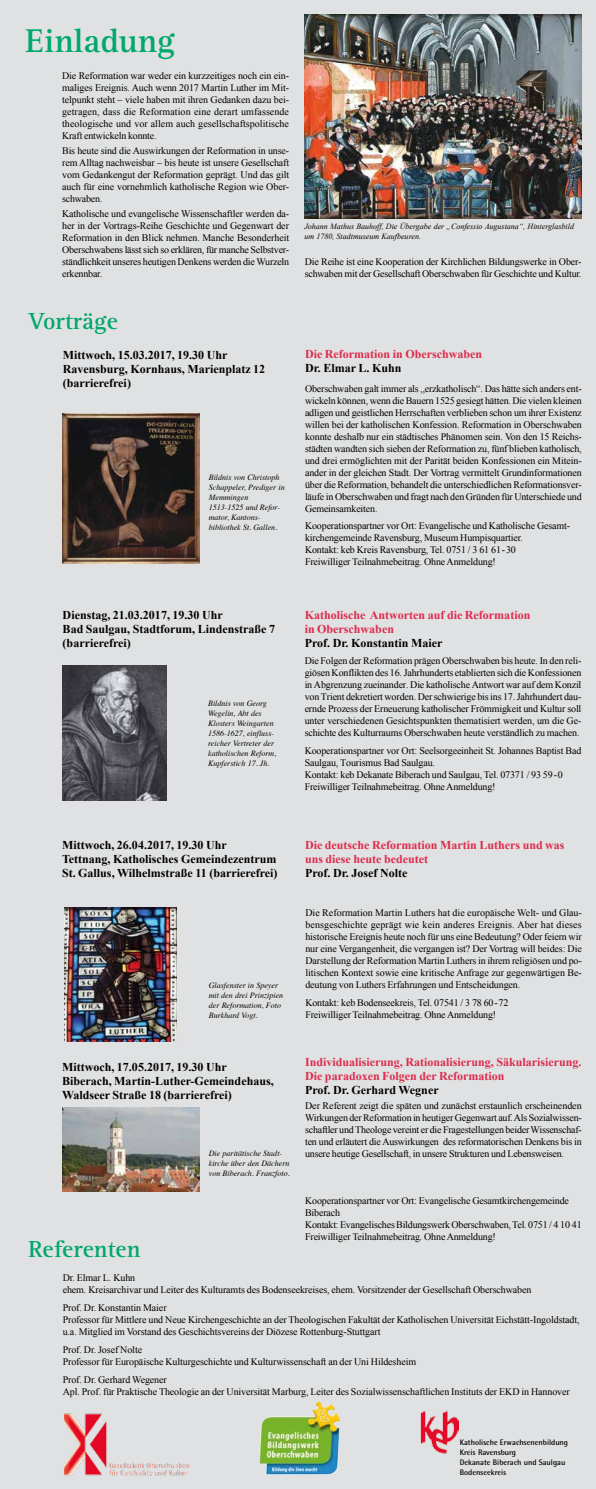
<style>
.page{position:relative;width:596px;height:1489px;background:#fff}
.page>*{position:absolute;margin:0;border:0;box-sizing:border-box;transform-origin:0 0}
.t1{font:700 34px "Rotis Serif Pro";color:#00a76f}
.t2{font:700 24px "Rotis Serif Pro";color:#00a76f}
.t3{font:700 12px/14px "Times New Roman";color:#000}
.t4{font:700 12px/14px "Times New Roman";color:#de2a4b}
.t5{font:10px/12px "Times New Roman";letter-spacing:-.015em;color:#000}
.t6{font:italic 8px/10px "Times";color:#000}
.t7{font:italic 8px/10px "Times New Roman";color:#000}
.t8{font:700 8px/10px "Rotis Semi Sans Std";color:#000}
</style>
<div class="page">
<div style="left:0;top:0;width:595px;height:1488px;background:#e0e1e2"></div>
<img style="left:305px;top:14px;width:276px;height:205px">
<img style="left:64px;top:1413px;width:125px;height:62px">
<img style="left:420px;top:1410px;width:38px;height:43px">
<img style="left:62px;top:665px;width:105px;height:135px">
<img style="left:64px;top:907px;width:112px;height:134px">
<img style="left:62px;top:413px;width:137px;height:150px">
<img style="left:62px;top:1107px;width:137px;height:84px">
<img style="left:260px;top:1401px;width:59px;height:42px">
<h1 class="t1" style="left:25px;top:20px;width:151px">Einladung</h1>
<p class="t5" style="left:62px;top:70px;width:228px;text-align:justify">Die Reformation war weder ein kurzzeitiges noch ein ein&shy;maliges Ereignis. Auch wenn 2017 Martin Luther im Mit&shy;telpunkt steht – viele haben mit ihren Gedanken dazu bei&shy;getragen, dass die Reformation eine derart umfassende theologische und vor allem auch gesellschaftspolitische Kraft entwickeln konnte.</p>
<p class="t5" style="left:62px;top:145px;width:228px;text-align:justify">Bis heute sind die Auswirkungen der Reformation in unse&shy;rem Alltag nachweisbar – bis heute ist unsere Gesellschaft vom Gedankengut der Reformation geprägt. Und das gilt auch für eine vornehmlich katholische Region wie Ober&shy;schwaben.</p>
<p class="t5" style="left:62px;top:207px;width:228px;text-align:justify">Katholische und evangelische Wissenschaftler werden da&shy;her in der Vortrags-Reihe Geschichte und Gegenwart der Reformation in den Blick nehmen. Manche Besonderheit Oberschwabens lässt sich so erklären, für manche Selbstver&shy;ständlichkeit unseres heutigen Denkens werden die Wurzeln erkennbar.</p>
<h2 class="t2" style="left:28px;top:306px;width:91px">Vorträge</h2>
<p class="t3" style="left:63px;top:348px;width:204px">Mittwoch, 15.03.2017, 19.30 Uhr<br>Ravensburg, Kornhaus, Marienplatz 12 (barrierefrei)</p>
<p class="t6" style="left:209px;top:471px;width:77px">Bildnis von Christoph<br>Schappeler, Prediger in<br>Memmingen<br>1513-1525 und Refor&shy;mator, Kantons&shy;bibliothek St. Gallen.</p>
<p class="t7" style="left:304px;top:221px;width:271px">Johann Mathus Bauhoff, Die Übergabe der „Confessio Augustana“, Hinterglasbild um 1780, Stadtmuseum Kaufbeuren.</p>
<p class="t5" style="left:305px;top:256px;width:278px">Die Reihe ist eine Kooperation der Kirchlichen Bildungswerke in Ober&shy;schwaben mit der Gesellschaft Oberschwaben für Geschichte und Kultur.</p>
<p class="t4" style="left:305px;top:347px;width:178px">Die Reformation in Oberschwaben</p>
<p class="t3" style="left:305px;top:361px;width:98px">Dr. Elmar L. Kuhn</p>
<p class="t5" style="left:305px;top:382px;width:278px;text-align:justify">Oberschwaben galt immer als „erzkatholisch“. Das hätte sich anders ent&shy;wickeln können, wenn die Bauern 1525 gesiegt hätten. Die vielen kleinen adligen und geistlichen Herrschaften verblieben schon um ihrer Existenz willen bei der katholischen Konfession. Reformation in Oberschwaben konnte deshalb nur ein städtisches Phänomen sein. Von den 15 Reichs&shy;städten wandten sich sieben der Reformation zu, fünf blieben katholisch, und drei ermöglichten mit der Parität beiden Konfessionen ein Mitein&shy;ander in der gleichen Stadt. Der Vortrag vermittelt Grundinformationen über die Reformation, behandelt die unterschiedlichen Reformationsver&shy;läufe in Oberschwaben und fragt nach den Gründen für Unterschiede und Gemeinsamkeiten.</p>
<p class="t5" style="left:305px;top:519px;width:266px">Kooperationspartner vor Ort: Evangelische und Katholische Gesamt&shy;kirchengemeinde Ravensburg, Museum Humpisquartier.<br>Kontakt: keb Kreis Ravensburg, Tel. 0751 / 3 61 61-30<br>Freiwilliger Teilnahmebeitrag. Ohne Anmeldung!</p>
<p class="t3" style="left:63px;top:607px;width:214px">Dienstag, 21.03.2017, 19.30 Uhr<br>Bad Saulgau, Stadtforum, Lindenstraße 7 (barrierefrei)</p>
<p class="t6" style="left:208px;top:698px;width:70px">Bildnis von Georg<br>Wegelin, Abt des<br>Klosters Weingarten<br>1586-1627, einfluss&shy;reicher Vertreter der katholischen Reform,<br>Kupferstich 17. Jh.</p>
<p class="t4" style="left:304px;top:607px;width:227px">Katholische Antworten auf die Reformation in Oberschwaben</p>
<p class="t3" style="left:304px;top:635px;width:139px">Prof. Dr. Konstantin Maier</p>
<p class="t5" style="left:304px;top:654px;width:278px;text-align:justify">Die Folgen der Reformation prägen Oberschwaben bis heute. In den reli&shy;giösen Konflikten des 16. Jahrhunderts etablierten sich die Konfessionen in Abgrenzung zueinander. Die katholische Antwort war auf dem Konzil von Trient dekretiert worden. Der schwierige bis ins 17. Jahrhundert dau&shy;ernde Prozess der Erneuerung katholischer Frömmigkeit und Kultur soll unter verschiedenen Gesichtspunkten thematisiert werden, um die Ge&shy;schichte des Kulturraums Oberschwaben heute verständlich zu machen.</p>
<p class="t5" style="left:304px;top:744px;width:278px">Kooperationspartner vor Ort: Seelsorgeeinheit St. Johannes Baptist Bad Saulgau, Tourismus Bad Saulgau.<br>Kontakt: keb Dekanate Biberach und Saulgau, Tel. 07371 / 93 59-0<br>Freiwilliger Teilnahmebeitrag. Ohne Anmeldung!</p>
<p class="t3" style="left:62px;top:837px;width:217px">Mittwoch, 26.04.2017, 19.30 Uhr<br>Tettnang, Katholisches Gemeindezentrum<br>St. Gallus, Wilhelmstraße 11 (barrierefrei)</p>
<p class="t6" style="left:209px;top:979px;width:76px">Glasfenster in Speyer mit den drei Prinzipien der Reformation, Foto<br>Burkhard Vogt.</p>
<p class="t3" style="left:62px;top:1059px;width:213px">Mittwoch, 17.05.2017, 19.30 Uhr<br>Biberach, Martin-Luther-Gemeindehaus,<br>Waldseer Straße 18 (barrierefrei)</p>
<h2 class="t2" style="left:28px;top:1233px;width:114px">Referenten</h2>
<p class="t6" style="left:209px;top:1147px;width:82px">Die paritätische Stadt&shy;kirche über den Dächern von Biberach. Franzfoto.</p>
<p class="t4" style="left:305px;top:837px;width:261px">Die deutsche Reformation Martin Luthers und was uns diese heute bedeutet</p>
<p class="t3" style="left:305px;top:865px;width:104px">Prof. Dr. Josef Nolte</p>
<p class="t5" style="left:305px;top:906px;width:278px;text-align:justify">Die Reformation Martin Luthers hat die europäische Welt- und Glau&shy;bensgeschichte geprägt wie kein anderes Ereignis. Aber hat dieses historische Ereignis heute noch für uns eine Bedeutung? Oder feiern wir nur eine Vergangenheit, die vergangen ist? Der Vortrag will beides: Die Darstellung der Reformation Martin Luthers in ihrem religiösen und po&shy;litischen Kontext sowie eine kritische Anfrage zur gegenwärtigen Be&shy;deutung von Luthers Erfahrungen und Entscheidungen.</p>
<p class="t5" style="left:305px;top:996px;width:204px">Kontakt: keb Bodenseekreis, Tel. 07541 / 3 78 60-72<br>Freiwilliger Teilnahmebeitrag. Ohne Anmeldung!</p>
<p class="t4" style="left:305px;top:1054px;width:278px">Individualisierung, Rationalisierung, Säkularisierung.<br>Die paradoxen Folgen der Reformation</p>
<p class="t3" style="left:305px;top:1082px;width:135px">Prof. Dr. Gerhard Wegner</p>
<p class="t5" style="left:305px;top:1099px;width:278px;text-align:justify">Der Referent zeigt die späten und zunächst erstaunlich erscheinenden Wirkungen der Reformation in heutiger Gegenwart auf. Als Sozialwissen&shy;schaftler und Theologe vereint er die Fragestellungen beider Wissenschaf&shy;ten und erläutert die Auswirkungen des reformatorischen Denkens bis in unsere heutige Gesellschaft, in unsere Strukturen und Lebensweisen.</p>
<p class="t5" style="left:305px;top:1194px;width:278px">Kooperationspartner vor Ort: Evangelische Gesamtkirchengemeinde Biberach<br>Kontakt: Evangelisches Bildungswerk Oberschwaben, Tel. 0751 / 4 10 41<br>Freiwilliger Teilnahmebeitrag. Ohne Anmeldung!</p>
<p class="t5" style="left:63px;top:1271px;width:470px">Dr. Elmar L. Kuhn<br>ehem. Kreisarchivar und Leiter des Kulturamts des Bodenseekreises, ehem. Vorsitzender der Gesellschaft Oberschwaben</p>
<p class="t5" style="left:63px;top:1301px;width:518px">Prof. Dr. Konstantin Maier<br>Professor für Mittlere und Neue Kirchengeschichte an der Theologischen Fakultät der Katholischen Universität Eichstätt-Ingoldstadt, u.a. Mitglied im Vorstand des Geschichtsvereins der Diözese Rottenburg-Stuttgart</p>
<p class="t5" style="left:63px;top:1343px;width:355px">Prof. Dr. Josef Nolte<br>Professor für Europäische Kulturgeschichte und Kulturwissenschaft an der Uni Hildesheim</p>
<p class="t5" style="left:63px;top:1372px;width:508px">Prof. Dr. Gerhard Wegener<br>Apl. Prof. für Praktische Theologie an der Universität Marburg, Leiter des Sozialwissenschaftlichen Instituts der EKD in Hannover</p>
<p class="t8" style="left:459px;top:1436px;width:110px">Katholische Erwachsenenbildung<br>Kreis Ravensburg<br>Dekanate Biberach und Saulgau<br>Bodenseekreis</p>
</div>
